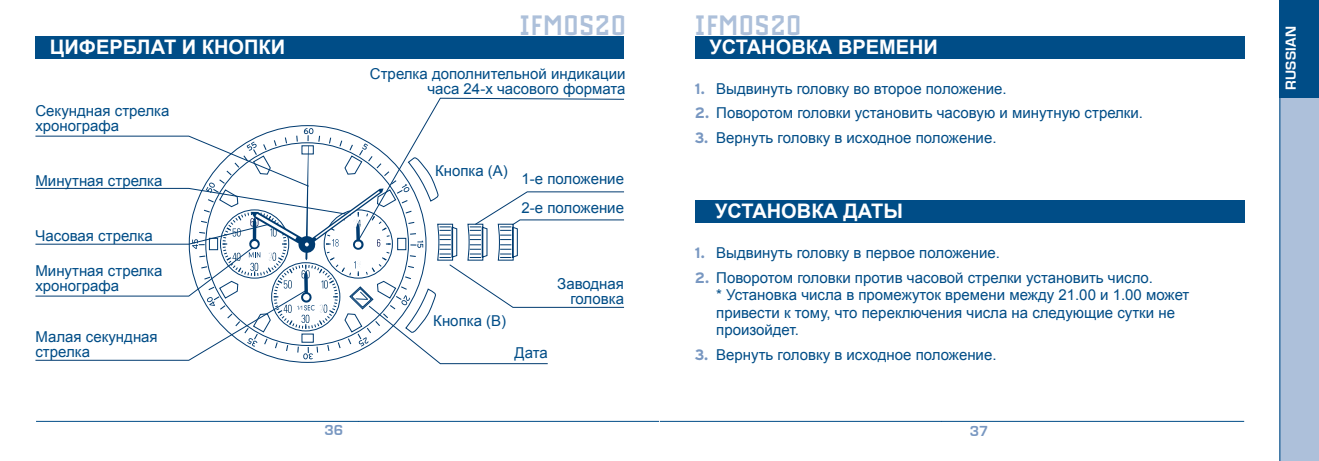
<style>
.page{position:relative;width:1319px;height:461px;background:#fff}
.page>*{position:absolute;margin:0;border:0;box-sizing:border-box;transform-origin:0 0}
.t1{font:700 30px "Drukpa";letter-spacing:.04em;color:#adc0da}
.t2{font:700 20px "Arial";color:#fff}
.t3{font:15px/15px "Arial";color:#004d87}
.t4{font:700 15px "Eurostile";letter-spacing:.025em;color:#fff}
.t5{font:700 15px "Eurostile";color:#7897c1}
.s1{font-family:"Interstate";font-weight:700;color:#7897c1}
</style>
<div class="page">
<svg style="left:35px;top:97px;width:589px;height:267px"></svg>
<hr style="left:358px;top:421px;width:301px;height:1px;background:#004d87">
<hr style="left:36px;top:421px;width:322px;height:1px;background:#004d87">
<div style="left:35px;top:36px;width:589px;height:22px;background:#004d87"></div>
<div style="left:694px;top:36px;width:550px;height:22px;background:#004d87"></div>
<hr style="left:659px;top:421px;width:282px;height:1px;background:#004d87">
<hr style="left:941px;top:421px;width:302px;height:1px;background:#004d87">
<div style="left:1278px;top:0;width:40px;height:461px;background:#adc0da"></div>
<div style="left:1278px;top:0;width:40px;height:98px;background:#004d87"></div>
<hr style="left:1279px;top:0;width:1px;height:461px;background:#004d87">
<div style="left:694px;top:200px;width:550px;height:22px;background:#004d87"></div>
<h2 class="t2" style="left:50px;top:33px;width:236px">ЦИФЕРБЛАТ И КНОПКИ</h2>
<p class="t3" style="left:35px;top:104px;width:135px">Секундная стрелка хронографа</p>
<p class="t3" style="left:35px;top:173px;width:128px">Минутная стрелка</p>
<p class="t3" style="left:35px;top:228px;width:119px">Часовая стрелка</p>
<p class="t3" style="left:35px;top:263px;width:128px">Минутная стрелка хронографа</p>
<p class="t3" style="left:35px;top:329px;width:124px">Малая секундная стрелка</p>
<h1 class="t1" style="left:519px;top:9px;width:108px">IFM0S20</h1>
<h1 class="t1" style="left:694px;top:9px;width:108px">IFM0S20</h1>
<p class="t3" style="left:370px;top:66px;width:257px;text-align:right">Стрелка дополнительной индикации часа 24-х часового формата</p>
<p class="t3" style="left:435px;top:163px;width:74px">Кнопка (А)</p>
<p class="t3" style="left:521px;top:172px;width:104px">1-е положение</p>
<p class="t3" style="left:521px;top:200px;width:104px">2-е положение</p>
<p class="t3" style="left:433px;top:313px;width:74px">Кнопка (B)</p>
<p class="t3" style="left:557px;top:276px;width:68px;text-align:right">Заводная головка</p>
<p class="t3" style="left:514px;top:346px;width:35px">Дата</p>
<h2 class="t2" style="left:709px;top:33px;width:230px">УСТАНОВКА ВРЕМЕНИ</h2>
<p class="t3" style="left:694px;top:81px;width:313px"><span class="s1">1.</span> Выдвинуть головку во второе положение.</p>
<p class="t3" style="left:694px;top:105px;width:449px"><span class="s1">2.</span> Поворотом головки установить часовую и минутную стрелки.</p>
<p class="t3" style="left:694px;top:130px;width:303px"><span class="s1">3.</span> Вернуть головку в исходное положение.</p>
<h2 class="t2" style="left:715px;top:198px;width:189px">УСТАНОВКА ДАТЫ</h2>
<p class="t3" style="left:694px;top:245px;width:306px"><span class="s1">1.</span> Выдвинуть головку в первое положение.</p>
<p class="t3" style="left:716px;top:269px;width:474px;line-height:17.5px;text-indent:-21px"><span class="s1">2.</span> Поворотом головки против часовой стрелки установить число.<br>* Установка числа в промежуток времени между 21.00 и 1.00 может привести к тому, что переключения числа на следующие сутки не произойдет.</p>
<p class="t3" style="left:694px;top:347px;width:303px"><span class="s1">3.</span> Вернуть головку в исходное положение.</p>
<p class="t5" style="left:324px;top:422px;width:20px">36</p>
<p class="t5" style="left:969px;top:422px;width:20px">37</p>
<p class="t4" style="left:1282px;top:90px;width:66px;rotate:-90deg">RUSSIAN</p>
</div>
